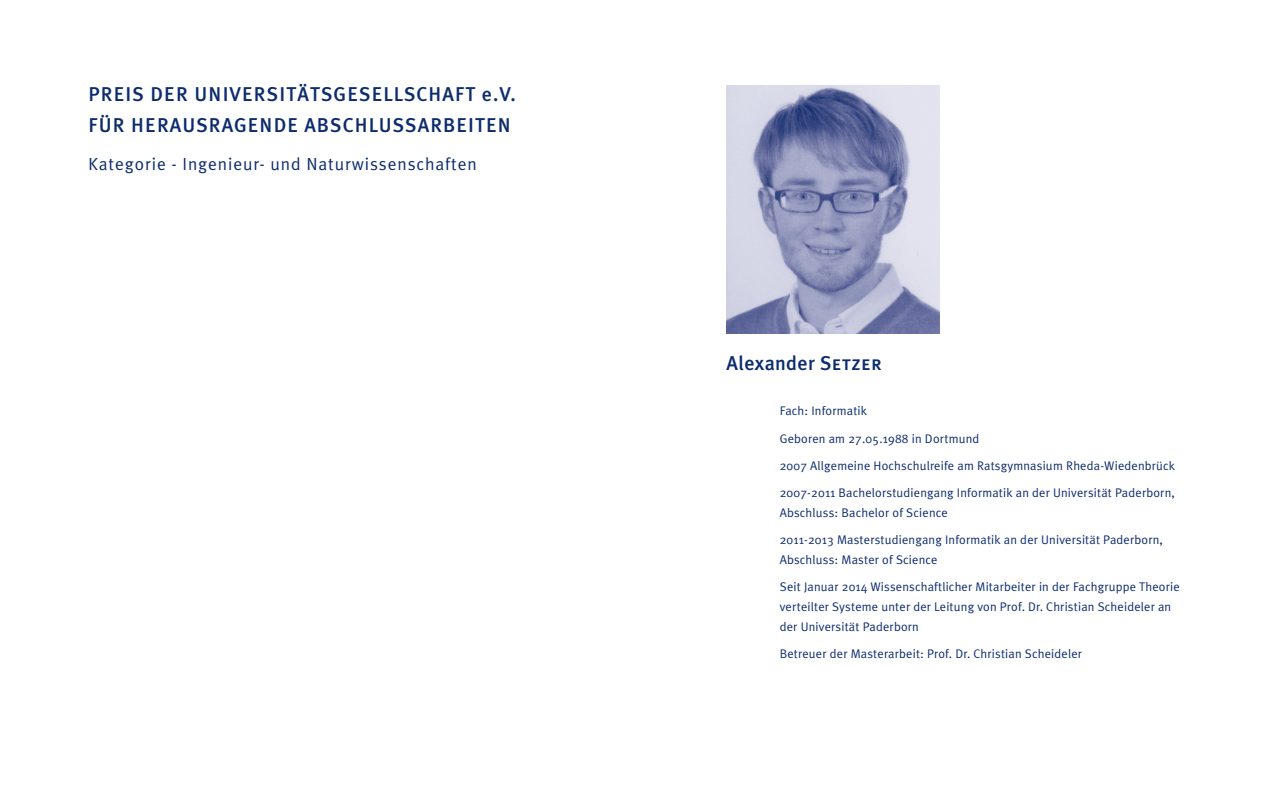
<style>
.page{position:relative;width:1276px;height:798px;background:#fff}
.page>*{position:absolute;margin:0;border:0;box-sizing:border-box;transform-origin:0 0}
.t1{font:500 20px/31.2px "Meta Plus";letter-spacing:.05em;color:#0d2c6e}
.t2{font:500 20px "Meta Plus";letter-spacing:.015em;color:#0d2c6e}
.t3{font:17.5px "Meta Plus Normal";letter-spacing:.05em;color:#0d2c6e}
.t4{font:12.5px/27.1px "Meta Plus Normal";letter-spacing:.015em;color:#0d2c6e}
.s1{font-family:"Meta Plus Medium Caps";font-weight:400}
</style>
<div class="page">
<img style="left:726px;top:85px;width:213px;height:248px">
<h1 class="t1" style="left:89px;top:78px;width:428px">PREIS DER UNIVERSITÄTSGESELLSCHAFT e.V.<br>FÜR HERAUSRAGENDE ABSCHLUSSARBEITEN</h1>
<h2 class="t3" style="left:89px;top:153px;width:389px">Kategorie - Ingenieur- und Naturwissenschaften</h2>
<h1 class="t2" style="left:726px;top:352px;width:157px">Alexander <span class="s1">Setzer</span></h1>
<p class="t4" style="left:780px;top:397px;width:397px">Fach: Informatik<br>Geboren am 27.05.1988 in Dortmund<br>2007 Allgemeine Hochschulreife am Ratsgymnasium Rheda-Wiedenbrück 2007-2011 Bachelorstudiengang Informatik an der Universität Paderborn,</p>
<p class="t4" style="left:780px;top:498px;width:385px">Abschluss: Bachelor of Science<br>2011-2013 Masterstudiengang Informatik an der Universität Paderborn,</p>
<p class="t4" style="left:780px;top:545px;width:401px">Abschluss: Master of Science<br>Seit Januar 2014 Wissenschaftlicher Mitarbeiter in der Fachgruppe Theorie</p>
<p class="t4" style="left:780px;top:596px;width:393px;line-height:20px">verteilter Systeme unter der Leitung von Prof. Dr. Christian Scheideler an der Universität Paderborn</p>
<p class="t4" style="left:780px;top:639px;width:304px">Betreuer der Masterarbeit: Prof. Dr. Christian Scheideler</p>
</div>
